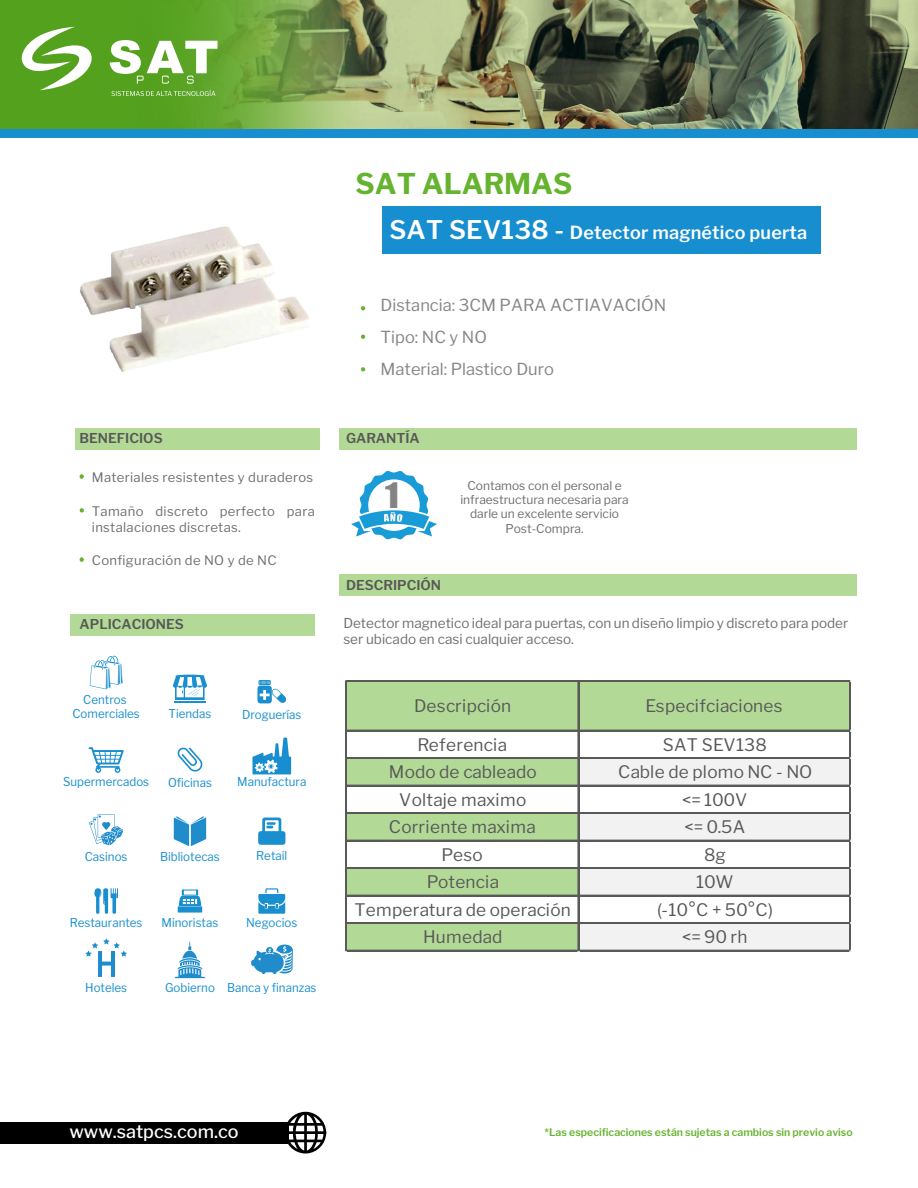
<style>
.page{position:relative;width:918px;height:1188px;background:#fff}
.page>*{position:absolute;margin:0;border:0;box-sizing:border-box;transform-origin:0 0}
.t1{font:32.25px "Impact";color:#848485;scale:1.12 1}
.t2{font:700 28.5px "Libre Franklin";color:#65b32e}
.t3{font:600 18px "Libre Franklin";letter-spacing:.01em;color:#fff}
.t4{font:500 18px "Libre Franklin";color:#fff}
.t5{font:17.25px "Libre Franklin";letter-spacing:.015em;color:#595959}
.t6{font:16.5px/31.8px "Libre Franklin";color:#868686}
.t7{font:13.65px/16.2px "Libre Franklin";color:#6f6f73}
.t8{font:600 13.5px "Libre Franklin";color:#575756}
.t9{font:13.05px/15.6px "Libre Franklin";letter-spacing:.025em;color:#6f6f73}
.t10{font:12.15px/13.8px "Libre Franklin";color:#198fcf;text-align:center;scale:.95 1}
.t11{font:12.15px/14.4px "Libre Franklin";color:#6f6f73;text-align:center}
.t12{font:600 10.5px "Libre Franklin";color:#65b32e}
.s1{font-size:25.5px}
</style>
<div class="page">
<div style="left:70px;top:614px;width:245px;height:22px;background:#b2d996"></div>
<div style="left:75px;top:428px;width:244px;height:22px;background:#b2d996"></div>
<div style="left:339px;top:574px;width:518px;height:22px;background:#b2d996"></div>
<svg style="left:361px;top:367px;width:4px;height:4px"></svg>
<svg style="left:361px;top:335px;width:4px;height:4px"></svg>
<svg style="left:361px;top:306px;width:4px;height:4px"></svg>
<svg style="left:80px;top:474px;width:4px;height:5px"></svg>
<svg style="left:80px;top:508px;width:4px;height:5px"></svg>
<svg style="left:80px;top:557px;width:4px;height:5px"></svg>
<div style="left:382px;top:206px;width:438px;height:48px;background:#178ecf"></div>
<div style="left:339px;top:428px;width:518px;height:22px;background:#b2d996"></div>
<svg style="left:351px;top:471px;width:86px;height:69px"></svg>
<div style="left:0;top:1122px;width:288px;height:22px;background:#000"></div>
<svg style="left:287px;top:1112px;width:39px;height:41px"></svg>
<div style="left:178px;top:906px;width:24px;height:7px;background:#198fcf"></div>
<svg style="left:179px;top:890px;width:22px;height:16px"></svg>
<svg style="left:94px;top:888px;width:24px;height:26px"></svg>
<svg style="left:89px;top:747px;width:35px;height:26px"></svg>
<svg style="left:173px;top:674px;width:34px;height:26px"></svg>
<hr style="left:174px;top:701px;width:32px;height:1px;background:#198fcf">
<svg style="left:257px;top:680px;width:30px;height:23px"></svg>
<svg style="left:258px;top:818px;width:27px;height:27px"></svg>
<svg style="left:177px;top:747px;width:26px;height:25px"></svg>
<svg style="left:252px;top:738px;width:39px;height:36px"></svg>
<svg style="left:90px;top:656px;width:33px;height:33px"></svg>
<svg style="left:174px;top:816px;width:32px;height:30px"></svg>
<svg style="left:89px;top:814px;width:35px;height:32px"></svg>
<svg style="left:85px;top:938px;width:42px;height:39px"></svg>
<svg style="left:175px;top:941px;width:30px;height:37px"></svg>
<svg style="left:251px;top:888px;width:42px;height:86px"></svg>
<div style="left:346px;top:682px;width:505px;height:49px;background:#b2d996"></div>
<div style="left:346px;top:758px;width:233px;height:28px;background:#b2d996"></div>
<div style="left:578px;top:758px;width:273px;height:28px;background:#f2f2f2"></div>
<div style="left:346px;top:813px;width:233px;height:28px;background:#b2d996"></div>
<div style="left:578px;top:813px;width:273px;height:28px;background:#f2f2f2"></div>
<div style="left:346px;top:868px;width:233px;height:28px;background:#b2d996"></div>
<div style="left:578px;top:868px;width:273px;height:28px;background:#f2f2f2"></div>
<div style="left:346px;top:923px;width:233px;height:28px;background:#b2d996"></div>
<div style="left:578px;top:923px;width:273px;height:28px;background:#f2f2f2"></div>
<hr style="left:346px;top:681px;width:505px;height:1px;background:#595959">
<hr style="left:346px;top:730px;width:505px;height:1px;background:#595959">
<hr style="left:346px;top:757px;width:505px;height:1px;background:#595959">
<hr style="left:346px;top:758px;width:505px;height:1px;background:#595959">
<hr style="left:346px;top:785px;width:505px;height:1px;background:#595959">
<hr style="left:346px;top:812px;width:505px;height:1px;background:#595959">
<hr style="left:346px;top:813px;width:505px;height:1px;background:#595959">
<hr style="left:346px;top:840px;width:505px;height:1px;background:#595959">
<hr style="left:346px;top:867px;width:505px;height:1px;background:#595959">
<hr style="left:346px;top:868px;width:505px;height:1px;background:#595959">
<hr style="left:346px;top:895px;width:505px;height:1px;background:#595959">
<hr style="left:346px;top:922px;width:505px;height:1px;background:#595959">
<hr style="left:346px;top:923px;width:505px;height:1px;background:#595959">
<hr style="left:345px;top:681px;width:1px;height:270px;background:#595959">
<hr style="left:578px;top:682px;width:1px;height:269px;background:#595959">
<hr style="left:346px;top:950px;width:505px;height:1px;background:#595959">
<hr style="left:849px;top:682px;width:1px;height:269px;background:#595959">
<hr style="left:850px;top:682px;width:1px;height:269px;background:#595959">
<img style="left:80px;top:227px;width:229px;height:145px">
<img style="left:0;top:0;width:918px;height:129px">
<svg style="left:17px;top:27px;width:80px;height:63px"></svg>
<svg style="left:110px;top:40px;width:107px;height:44px"></svg>
<svg style="left:111px;top:90px;width:104px;height:6px"></svg>
<div style="left:0;top:129px;width:918px;height:9px;background:#178ecf"></div>
<h2 class="t2" style="left:356px;top:166px;width:218px">SAT ALARMAS</h2>
<p class="t3" style="left:389px;top:221px;width:419px"><span class="s1">SAT SEV138 -</span> Detector magnético puerta</p>
<p class="t8" style="left:80px;top:430px;width:85px">BENEFICIOS</p>
<p class="t9" style="left:92px;top:470px;width:223px">Materiales resistentes y duraderos</p>
<p class="t9" style="left:92px;top:504px;width:224px">Tamaño discreto perfecto para instalaciones discretas.</p>
<p class="t9" style="left:92px;top:553px;width:186px">Configuración de NO y de NC</p>
<p class="t8" style="left:80px;top:616px;width:106px">APLICACIONES</p>
<p class="t6" style="left:381px;top:289px;width:287px">Distancia: 3CM PARA ACTIAVACIÓN<br>Tipo: NC y NO<br>Material: Plastico Duro</p>
<p class="t8" style="left:346px;top:430px;width:75px">GARANTÍA</p>
<h1 class="t1" style="left:385px;top:470px;width:14px">1</h1>
<p class="t11" style="left:460px;top:478px;width:170px">Contamos con el personal e infraestructura necesaria para darle un excelente servicio<br>Post-Compra.</p>
<p class="t8" style="left:346px;top:577px;width:97px">DESCRIPCIÓN</p>
<p class="t7" style="left:343px;top:615px;width:506px">Detector magnetico ideal para puertas, con un diseño limpio y discreto para poder ser ubicado en casi cualquier acceso.</p>
<p class="t10" style="left:72px;top:693px;width:72px">Centros<br>Comerciales</p>
<p class="t5" style="left:414px;top:695px;width:99px">Descripción</p>
<p class="t5" style="left:646px;top:695px;width:139px">Especifciaciones</p>
<p class="t5" style="left:417px;top:734px;width:91px">Referencia</p>
<p class="t5" style="left:663px;top:734px;width:106px">SAT SEV138</p>
<p class="t5" style="left:389px;top:762px;width:149px">Modo de cableado</p>
<p class="t5" style="left:618px;top:762px;width:196px">Cable de plomo NC - NO</p>
<p class="t5" style="left:399px;top:789px;width:129px">Voltaje maximo</p>
<p class="t5" style="left:682px;top:789px;width:66px">&lt;= 100V</p>
<p class="t5" style="left:389px;top:817px;width:148px">Corriente maxima</p>
<p class="t5" style="left:685px;top:817px;width:62px">&lt;= 0.5A</p>
<p class="t5" style="left:442px;top:844px;width:43px">Peso</p>
<p class="t5" style="left:704px;top:844px;width:23px">8g</p>
<p class="t5" style="left:427px;top:872px;width:74px">Potencia</p>
<p class="t5" style="left:696px;top:872px;width:39px">10W</p>
<p class="t5" style="left:355px;top:899px;width:218px">Temperatura de operación</p>
<p class="t5" style="left:657px;top:899px;width:118px">(-10°C + 50°C)</p>
<p class="t5" style="left:423px;top:927px;width:81px">Humedad</p>
<p class="t5" style="left:682px;top:927px;width:67px">&lt;= 90 rh</p>
<p class="t10" style="left:169px;top:707px;width:47px">Tiendas</p>
<p class="t10" style="left:242px;top:708px;width:64px">Droguerías</p>
<p class="t10" style="left:63px;top:775px;width:92px">Supermercados</p>
<p class="t10" style="left:168px;top:775px;width:48px">Oficinas</p>
<p class="t10" style="left:237px;top:775px;width:74px">Manufactura</p>
<p class="t10" style="left:85px;top:850px;width:46px">Casinos</p>
<p class="t10" style="left:160px;top:850px;width:64px">Bibliotecas</p>
<p class="t10" style="left:256px;top:849px;width:34px">Retail</p>
<p class="t10" style="left:70px;top:916px;width:78px">Restaurantes</p>
<p class="t10" style="left:162px;top:916px;width:61px">Minoristas</p>
<p class="t10" style="left:246px;top:916px;width:55px">Negocios</p>
<p class="t10" style="left:85px;top:981px;width:46px">Hoteles</p>
<p class="t10" style="left:165px;top:981px;width:161px">Gobierno Banca y finanzas</p>
<p class="t4" style="left:69px;top:1121px;width:171px">www.satpcs.com.co</p>
<p class="t12" style="left:545px;top:1126px;width:310px">*Las especificaciones están sujetas a cambios sin previo aviso</p>
</div>
